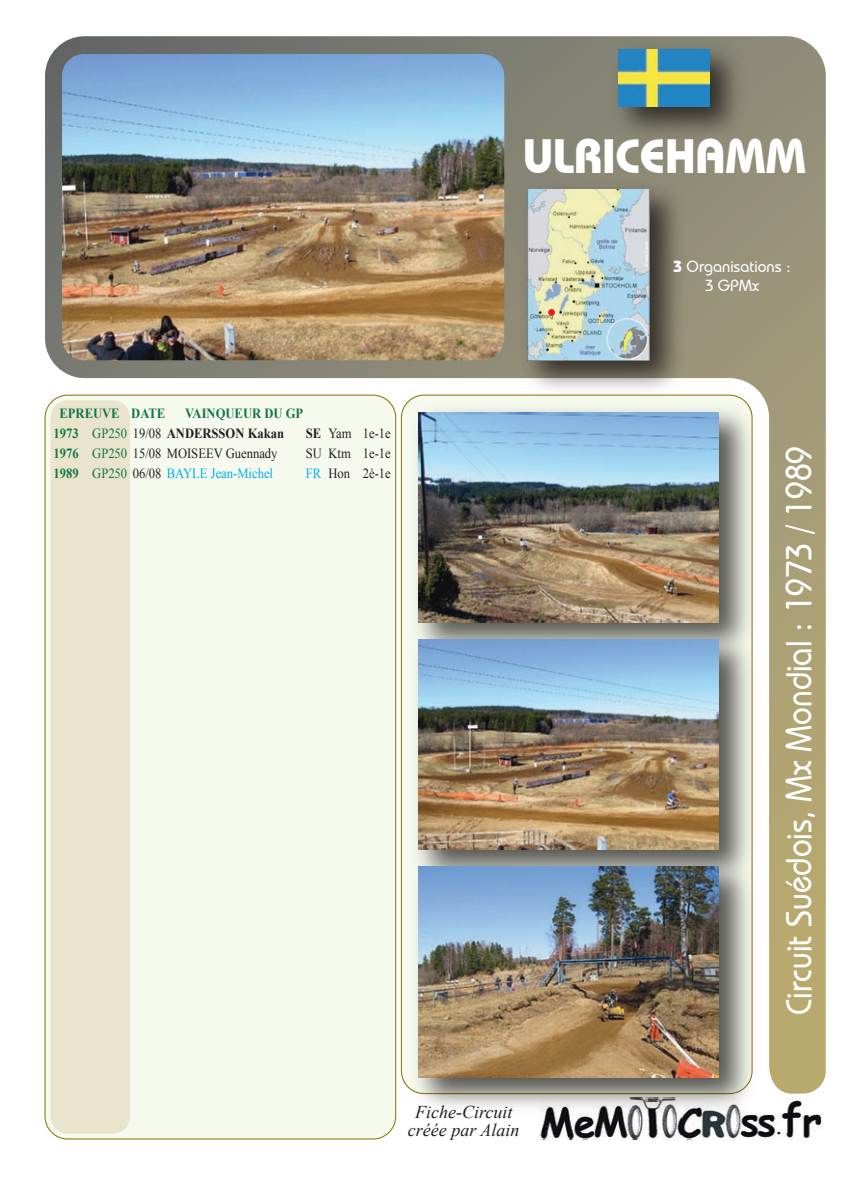
<style>
.page{position:relative;width:842px;height:1191px;background:#fff}
.page>*{position:absolute;margin:0;border:0;box-sizing:border-box;transform-origin:0 0}
.t1{font:700 48px "Bauhaus IT Cby BT";color:#fff}
.t2{font:500 36px "Bauhaus IT Cby BT";color:#fff;scale:.9 1}
.t3{font:italic 18px/18px "Times New Roman";color:#231f20;text-align:center}
.t4{font:500 16px/19.2px "Bauhaus IT Cby BT";color:#fff;text-align:center}
.t5{font:14px "Times New Roman";color:#231f20;scale:.9 1}
.t6{font:14px "Times New Roman";color:#00aeef;scale:.9 1}
.t7{font:700 14px "Times New Roman";color:#231f20;scale:.9 1}
.t8{font:700 14px "Times New Roman";color:#107546;scale:.9 1}
.s1{font-weight:700}
.s2{color:#107546}
.s3{font-weight:400;color:#107546}
.s4{font-weight:400}
.s5{font-weight:700;color:#107546}
.s6{color:#231f20}
.s7{color:#00aeef}
</style>
<div class="page">
<img style="left:539px;top:1097px;width:283px;height:42px">
<svg style="left:44px;top:414px;width:353px;height:725px;background:#f1f4e4"></svg>
<img style="left:417px;top:1093px;width:347px;height:30px">
<img style="left:45px;top:36px;width:781px;height:1057px">
<img style="left:510px;top:173px;width:184px;height:232px">
<img style="left:527px;top:190px;width:122px;height:170px">
<div style="left:51px;top:400px;width:79px;height:733px;background:#ebe4cd"></div>
<img style="left:602px;top:36px;width:152px;height:115px">
<img style="left:619px;top:50px;width:90px;height:56px">
<div style="left:548px;top:309px;width:7px;height:7px;background:#ee1d23;border-radius:50%"></div>
<h1 class="t1" style="left:523px;top:127px;width:284px">ULRICEHAMM</h1>
<p class="t4" style="left:673px;top:257px;width:119px"><span class="s1">3</span> Organisations :<br>3 GPMx</p>
<p class="t8" style="left:59px;top:403px;width:119px">EPREUVE DATE</p>
<p class="t8" style="left:185px;top:403px;width:133px">VAINQUEUR DU GP</p>
<p class="t7" style="left:54px;top:423px;width:258px"><span class="s2">1973</span> <span class="s3">GP250</span> <span class="s4">19/08</span> ANDERSSON Kakan</p>
<p class="t5" style="left:306px;top:424px;width:96px"><span class="s1">SE</span> Yam 1e-1e</p>
<p class="t5" style="left:54px;top:444px;width:250px"><span class="s5">1976</span> <span class="s2">GP250</span> 15/08 MOISEEV Guennady</p>
<p class="t5" style="left:306px;top:444px;width:96px">SU Ktm 1e-1e</p>
<p class="t6" style="left:54px;top:464px;width:245px"><span class="s5">1989</span> <span class="s2">GP250</span> <span class="s6">06/08</span> BAYLE Jean-Michel</p>
<p class="t5" style="left:306px;top:464px;width:96px"><span class="s7">FR</span> Hon 2è-1e</p>
<p class="t3" style="left:408px;top:1102px;width:113px">Fiche-Circuit créée par Alain</p>
<h2 class="t2" style="left:777px;top:1014px;width:633px;rotate:-90deg">Circuit Suédois, Mx Mondial : 1973 / 1989</h2>
</div>
